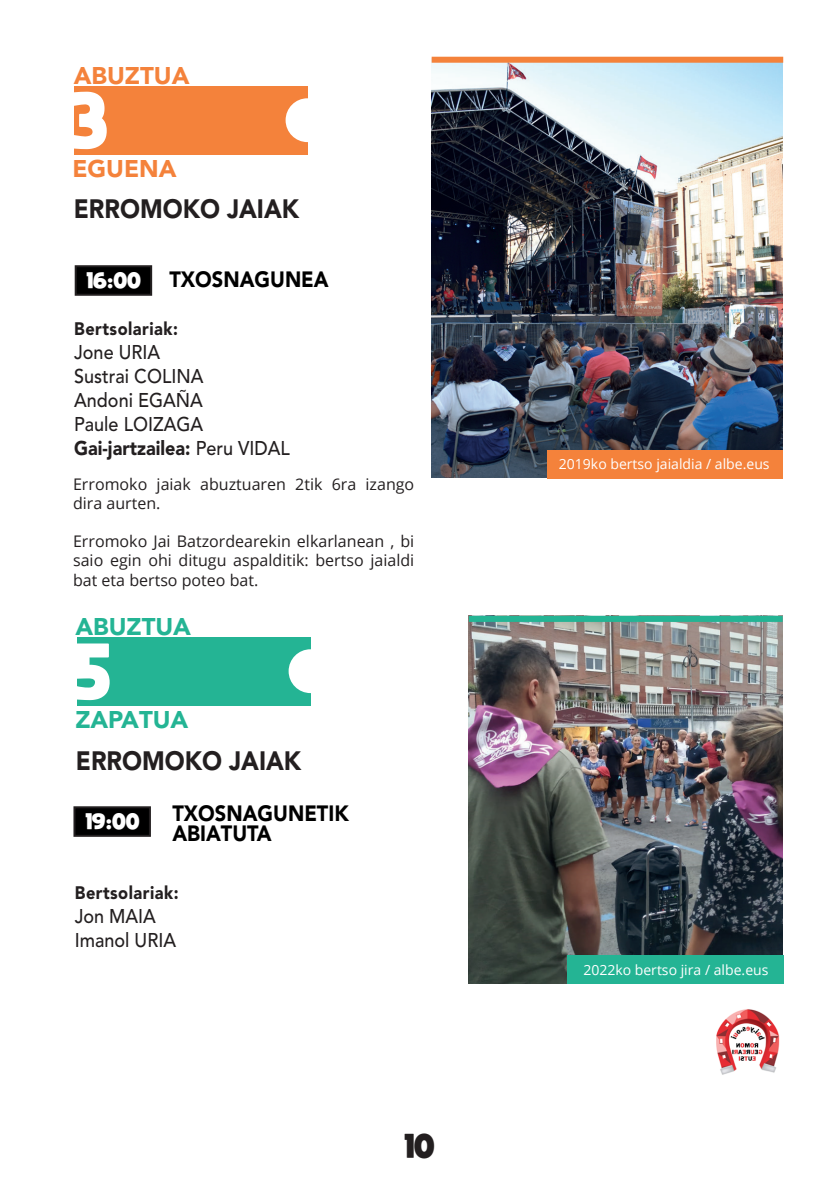
<style>
.page{position:relative;width:840px;height:1191px;background:#fff}
.page>*{position:absolute;margin:0;border:0;box-sizing:border-box;transform-origin:0 0}
.t1{font:800 55px "moon get";color:#fff;scale:.91 1}
.t2{font:900 26.4px "Avenir";color:#231f20;scale:.91 1}
.t3{font:900 24px "Avenir";color:#24b494}
.t4{font:900 24px "Avenir";color:#f4823b}
.t5{font:800 24px "moon get";color:#231f20}
.t6{font:900 22px/20px "Avenir";color:#000;scale:.91 1}
.t7{font:500 19.8px/24px "Avenir";color:#231f20;scale:.91 1}
.t8{font:900 18px "Avenir";letter-spacing:.03em;color:#231f20;scale:.91 1}
.t9{font:16px/19.2px "Open Sans";color:#231f20}
.t10{font:800 16px "moon get";color:#fff}
.t11{font:14px "Open Sans";color:#fff}
.s1{font-weight:900}
</style>
<div class="page">
<img style="left:468px;top:622px;width:314px;height:361px">
<div style="left:468px;top:616px;width:314px;height:6px;background:#24b494"></div>
<div style="left:567px;top:955px;width:216px;height:28px;background:#24b494"></div>
<div style="left:77px;top:637px;width:233px;height:68px;background:#24b494"></div>
<div style="left:288px;top:649px;width:44px;height:44px;background:#fff;border-radius:50%"></div>
<div style="left:74px;top:807px;width:76px;height:29px;background:#000"></div>
<div style="left:73px;top:806px;width:78px;height:31px;border:2px solid #231f20"></div>
<img style="left:716px;top:1009px;width:64px;height:66px">
<img style="left:431px;top:63px;width:351px;height:414px">
<div style="left:74px;top:86px;width:233px;height:68px;background:#f4823b"></div>
<div style="left:285px;top:98px;width:44px;height:44px;background:#fff;border-radius:50%"></div>
<div style="left:76px;top:266px;width:75px;height:29px;background:#000"></div>
<div style="left:75px;top:265px;width:77px;height:31px;border:2px solid #231f20"></div>
<div style="left:547px;top:450px;width:235px;height:29px;background:#f4823b"></div>
<div style="left:431px;top:57px;width:351px;height:6px;background:#f4823b"></div>
<h3 class="t4" style="left:74px;top:58px;width:117px">ABUZTUA</h3>
<h1 class="t1" style="left:71px;top:85px;width:42px">3</h1>
<h3 class="t4" style="left:72px;top:151px;width:106px">EGUENA</h3>
<h2 class="t2" style="left:74px;top:189px;width:249px">ERROMOKO JAIAK</h2>
<p class="t10" style="left:87px;top:270px;width:56px">16:00</p>
<h3 class="t6" style="left:169px;top:271px;width:177px">TXOSNAGUNEA</h3>
<p class="t8" style="left:74px;top:316px;width:115px">Bertsolariak:</p>
<p class="t7" style="left:74px;top:341px;width:238px">Jone URIA<br>Sustrai COLINA<br>Andoni EGAÑA<br>Paule LOIZAGA<br><span class="s1">Gai-jartzailea:</span> Peru VIDAL</p>
<p class="t9" style="left:73px;top:474px;width:342px">Erromoko jaiak abuztuaren 2tik 6ra izango dira aurten.</p>
<p class="t9" style="left:73px;top:531px;width:342px;text-align:justify">Erromoko Jai Batzordearekin elkarlanean , bi saio egin ohi ditugu aspalditik: bertso jaialdi bat eta bertso poteo bat.</p>
<h3 class="t3" style="left:75px;top:609px;width:117px">ABUZTUA</h3>
<h1 class="t1" style="left:74px;top:636px;width:42px">5</h1>
<h3 class="t3" style="left:75px;top:702px;width:114px">ZAPATUA</h3>
<h2 class="t2" style="left:76px;top:741px;width:249px">ERROMOKO JAIAK</h2>
<p class="t10" style="left:86px;top:811px;width:55px">19:00</p>
<h3 class="t6" style="left:172px;top:804px;width:195px">TXOSNAGUNETIK<br>ABIATUTA</h3>
<p class="t8" style="left:75px;top:879px;width:115px">Bertsolariak:</p>
<p class="t7" style="left:75px;top:904px;width:113px">Jon MAIA<br>Imanol URIA</p>
<h3 class="t5" style="left:405px;top:1131px;width:32px">10</h3>
<p class="t11" style="left:558px;top:454px;width:212px">2019ko bertso jaialdia / albe.eus</p>
<p class="t11" style="left:583px;top:960px;width:186px">2022ko bertso jira / albe.eus</p>
</div>
